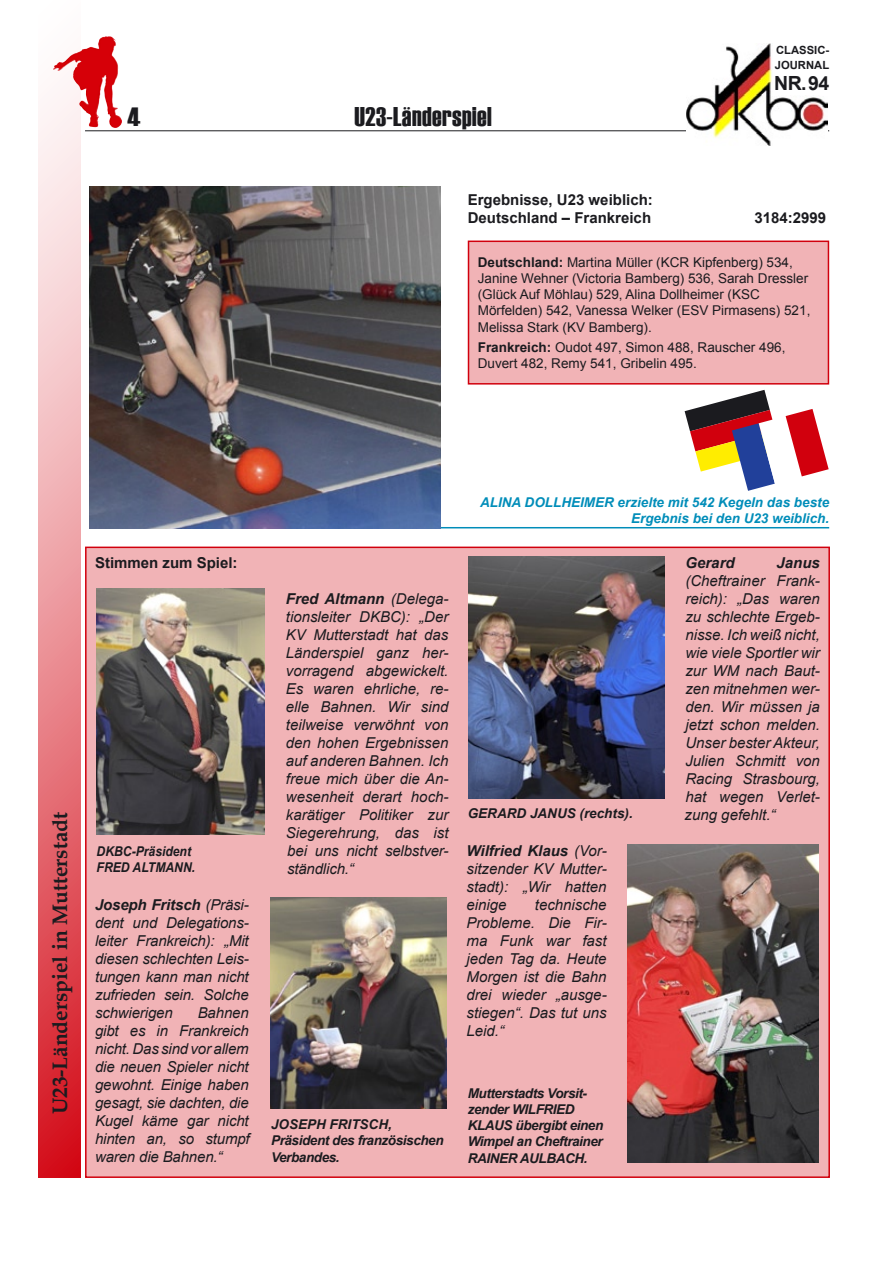
<style>
.page{position:relative;width:893px;height:1263px;background:#fff}
.page>*{position:absolute;margin:0;border:0;box-sizing:border-box;transform-origin:0 0}
.t1{font:27px "Haettenschweiler";letter-spacing:.015em;color:#1b1b1f}
.t2{font:26.4px "Haettenschweiler";color:#1b1b1f;scale:1.11 1}
.t3{font:700 21px "Book Antiqua";color:#1b1b1f}
.t4{font:700 19.5px "Arial";color:#1b1b1f}
.t5{font:italic 15px/18px "Arial";color:#1b1b1f;text-align:justify}
.t6{font:700 15px/18px "Arial";color:#1b1b1f}
.t7{font:italic 700 15px "Arial";color:#1b1b1f}
.t8{font:13.5px/16.2px "Arial";color:#1b1b1f}
.t9{font:italic 700 13.5px/16.2px "Arial";letter-spacing:-.03em;color:#1b1b1f}
.t10{font:italic 700 13.5px/16.2px "Arial";color:#008db9;text-align:right}
.t11{font:italic 700 13.5px/16.2px "Arial";color:#1b1b1f;scale:.9 1}
.t12{font:italic 700 13.5px "Arial";color:#1b1b1f}
.t13{font:700 11.25px/15px "Arial";color:#1b1b1f}
.s1{font-weight:700}
</style>
<div class="page">
<hr style="left:437px;top:527px;width:392px;height:1px;background:#008db9">
<hr style="left:85px;top:130px;width:744px;height:1px;background:#1b1b1f">
<img style="left:687px;top:43px;width:141px;height:102px">
<div style="left:86px;top:547px;width:743px;height:630px;background:#f1b3b6"></div>
<svg style="left:38px;top:56px;width:43px;height:1122px;background:#ea8e93"></svg>
<img style="left:70px;top:37px;width:34px;height:19px">
<img style="left:89px;top:187px;width:352px;height:342px">
<div style="left:468px;top:241px;width:360px;height:143px;background:#f1b3b6"></div>
<div style="left:468px;top:241px;width:361px;height:144px;border:2px solid #d1000d"></div>
<img style="left:97px;top:588px;width:168px;height:247px">
<img style="left:270px;top:898px;width:176px;height:210px">
<img style="left:468px;top:556px;width:196px;height:243px">
<img style="left:628px;top:844px;width:190px;height:318px">
<svg style="left:685px;top:390px;width:144px;height:101px"></svg>
<h2 class="t2" style="left:127px;top:99px;width:13px">4</h2>
<h1 class="t1" style="left:354px;top:98px;width:139px">U23-Länderspiel</h1>
<p class="t13" style="left:775px;top:43px;width:56px">CLASSIC-<br>JOURNAL</p>
<h3 class="t4" style="left:774px;top:70px;width:57px">NR. 94</h3>
<p class="t6" style="left:468px;top:191px;width:187px">Ergebnisse, U23 weiblich:<br>Deutschland – Frankreich</p>
<p class="t6" style="left:754px;top:209px;width:73px">3184:2999</p>
<p class="t8" style="left:478px;top:254px;width:334px"><span class="s1">Deutschland:</span> Martina Müller (KCR Kipfenberg) 534, Janine Wehner (Victoria Bamberg) 536, Sarah Dressler (Glück Auf Möhlau) 529, Alina Dollheimer (KSC Mörfelden) 542, Vanessa Welker (ESV Pirmasens) 521, Melissa Stark (KV Bamberg).</p>
<p class="t8" style="left:478px;top:339px;width:309px"><span class="s1">Frankreich:</span> Oudot 497, Simon 488, Rauscher 496,<br>Duvert 482, Remy 541, Gribelin 495.</p>
<h3 class="t3" style="left:46px;top:1114px;width:304px;rotate:-90deg">U23-Länderspiel in Mutterstadt</h3>
<p class="t6" style="left:95px;top:554px;width:144px">Stimmen zum Spiel:</p>
<p class="t11" style="left:97px;top:844px;width:111px">DKBC-Präsident<br>FRED ALTMANN.</p>
<p class="t5" style="left:95px;top:895px;width:155px"><span class="s1">Joseph Fritsch</span> (Präsi&shy;dent und Delegations&shy;leiter Frankreich): „Mit diesen schlechten Leis&shy;tungen kann man nicht zufrieden sein. Solche schwierigen</p>
<p class="t5" style="left:95px;top:1003px;width:156px;text-indent:103px">Bahnen gibt es in Frankreich nicht. Das sind vor allem die neuen Spieler nicht gewohnt. Einige haben gesagt, sie dachten, die Kugel käme gar nicht hinten an, so stumpf waren die Bahnen.“</p>
<p class="t5" style="left:286px;top:589px;width:164px"><span class="s1">Fred Altmann</span> (Delega&shy;tionsleiter DKBC): „Der KV Mutterstadt hat das Länderspiel ganz her&shy;vorragend abgewickelt.<br>Es waren ehrliche, re&shy;elle Bahnen. Wir sind teilweise verwöhnt von den hohen Ergebnissen auf anderen Bahnen. Ich freue mich über die An&shy;wesenheit derart hoch&shy;karätiger Politiker zur Siegerehrung, das ist bei uns nicht selbstver&shy;ständlich.“</p>
<p class="t10" style="left:480px;top:494px;width:351px">ALINA DOLLHEIMER erzielte mit 542 Kegeln das beste<br>Ergebnis bei den U23 weiblich.</p>
<p class="t12" style="left:468px;top:804px;width:167px">GERARD JANUS (rechts).</p>
<p class="t5" style="left:466px;top:841px;width:142px"><span class="s1">Wilfried Klaus</span> (Vor&shy;sitzender KV Mutter&shy;stadt): „Wir hatten einige</p>
<p class="t5" style="left:466px;top:895px;width:142px;text-indent:68px">technische Probleme. Die Fir&shy;ma Funk war fast jeden Tag da. Heute Morgen ist die Bahn drei wieder „ausge&shy;stiegen“. Das tut uns Leid.“</p>
<p class="t7" style="left:685px;top:552px;width:51px">Gerard</p>
<p class="t7" style="left:777px;top:552px;width:45px">Janus</p>
<p class="t5" style="left:685px;top:571px;width:137px">(Cheftrainer Frank&shy;reich): „Das waren zu schlechte Ergeb&shy;nisse. Ich weiß nicht, wie viele Sportler wir zur WM nach Baut&shy;zen mitnehmen wer&shy;den. Wir müssen ja jetzt schon melden.<br>Unser bester Akteur, Julien Schmitt von Racing Strasbourg, hat wegen Verlet&shy;zung gefehlt.“</p>
<p class="t9" style="left:271px;top:1117px;width:174px">JOSEPH FRITSCH,<br>Präsident des französischen<br>Verbandes.</p>
<p class="t9" style="left:468px;top:1085px;width:137px">Mutterstadts Vorsit&shy;zender WILFRIED<br>KLAUS übergibt einen<br>Wimpel an Cheftrainer<br>RAINER AULBACH.</p>
</div>
